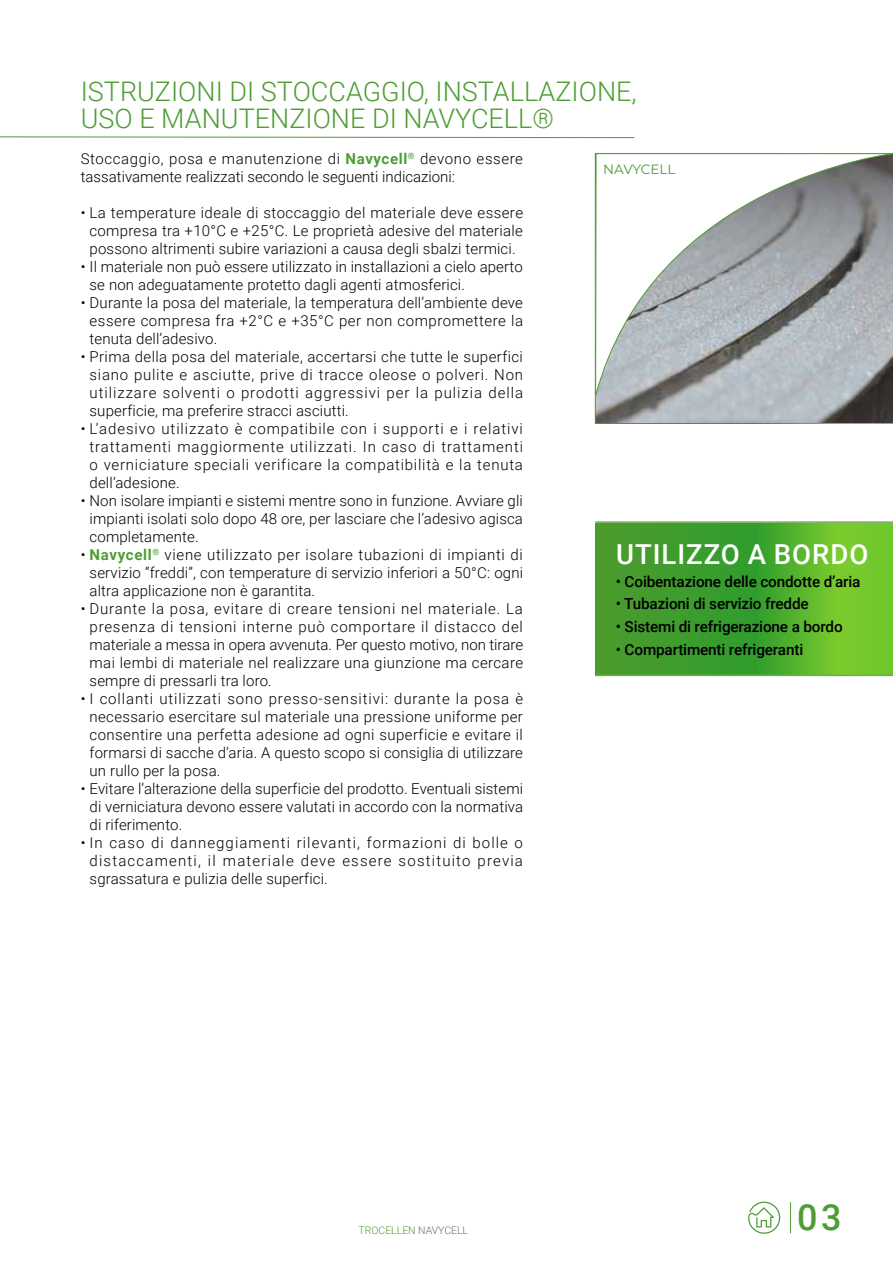
<style>
.page{position:relative;width:893px;height:1263px;background:#fff}
.page>*{position:absolute;margin:0;border:0;box-sizing:border-box;transform-origin:0 0}
.t1{font:500 36px "Roboto";color:#4e9d34}
.t2{font:500 27.6px "Roboto";letter-spacing:.035em;color:#fff}
.t3{font:300 27px/27px "Roboto";color:#4e9d34}
.t4{font:500 15.3px "Roboto";letter-spacing:-.01em;color:#000}
.t5{font:300 15px/18px "Roboto";letter-spacing:.01em;color:#000;text-align:justify}
.t6{font:13.5px "Montserrat";color:#4e9d34}
.t7{font:300 10.5px "Roboto";letter-spacing:-.005em;color:#4e9d34}
.s1{font-weight:700;color:#4e9d34}
.s2{color:#706f6f}
</style>
<div class="page">
<hr style="left:790px;top:1202px;width:1px;height:31px;background:#4e9d34">
<svg style="left:748px;top:1201px;width:32px;height:33px"></svg>
<svg style="left:595px;top:401px;width:298px;height:23px;background:#8e9694"></svg>
<svg style="left:595px;top:523px;width:298px;height:152px;background:#4eab2d"></svg>
<hr style="left:595px;top:521px;width:298px;height:2px;background:#71a94d">
<hr style="left:595px;top:675px;width:298px;height:1px;background:#71a94d">
<svg style="left:0;top:136px;width:635px;height:2px"></svg>
<svg style="left:595px;top:153px;width:298px;height:248px"></svg>
<h3 class="t3" style="left:81px;top:77px;width:557px">ISTRUZIONI DI STOCCAGGIO, INSTALLAZIONE,<br>USO E MANUTENZIONE DI NAVYCELL®</h3>
<p class="t6" style="left:603px;top:161px;width:74px">NAVYCELL</p>
<p class="t5" style="left:81px;top:149px;width:444px">Stoccaggio, posa e manutenzione di <span class="s1">Navycell</span><sup>®</sup> devono essere tassativamente realizzati secondo le seguenti indicazioni:</p>
<p class="t5" style="left:81px;top:203px;width:444px;text-align:center">• La temperature ideale di stoccaggio del materiale deve essere compresa tra +10°C e +25°C. Le proprietà adesive del materiale possono altrimenti subire variazioni a causa degli sbalzi termici.</p>
<p class="t5" style="left:90px;top:257px;width:435px;text-indent:-9px">• Il materiale non può essere utilizzato in installazioni a cielo aperto se non adeguatamente protetto dagli agenti atmosferici.</p>
<p class="t5" style="left:90px;top:293px;width:435px;text-indent:-9px">• Durante la posa del materiale, la temperatura dell’ambiente deve essere compresa fra +2°C e +35°C per non compromettere la tenuta dell’adesivo.</p>
<p class="t5" style="left:90px;top:347px;width:435px;text-indent:-9px">• Prima della posa del materiale, accertarsi che tutte le superfici siano pulite e asciutte, prive di tracce oleose o polveri. Non utilizzare solventi o prodotti aggressivi per la pulizia della superficie, ma preferire stracci asciutti.</p>
<p class="t5" style="left:90px;top:419px;width:435px;text-indent:-9px">• L’adesivo utilizzato è compatibile con i supporti e i relativi trattamenti maggiormente utilizzati. In caso di trattamenti o verniciature speciali verificare la compatibilità e la tenuta dell’adesione.</p>
<p class="t5" style="left:90px;top:491px;width:435px;text-indent:-9px">• Non isolare impianti e sistemi mentre sono in funzione. Avviare gli impianti isolati solo dopo 48 ore, per lasciare che l’adesivo agisca completamente.</p>
<p class="t5" style="left:90px;top:545px;width:435px;text-indent:-9px">• <span class="s1">Navycell</span><sup>®</sup> viene utilizzato per isolare tubazioni di impianti di servizio “freddi”, con temperature di servizio inferiori a 50°C: ogni altra applicazione non è garantita.</p>
<p class="t5" style="left:90px;top:599px;width:435px;text-indent:-9px">• Durante la posa, evitare di creare tensioni nel materiale. La presenza di tensioni interne può comportare il distacco del materiale a messa in opera avvenuta. Per questo motivo, non tirare mai lembi di materiale nel realizzare una giunzione ma cercare sempre di pressarli tra loro.</p>
<p class="t5" style="left:90px;top:689px;width:435px;text-indent:-9px">• I collanti utilizzati sono presso-sensitivi: durante la posa è necessario esercitare sul materiale una pressione uniforme per consentire una perfetta adesione ad ogni superficie e evitare il formarsi di sacche d’aria. A questo scopo si consiglia di utilizzare un rullo per la posa.</p>
<p class="t5" style="left:90px;top:779px;width:435px;text-indent:-9px">• Evitare l’alterazione della superficie del prodotto. Eventuali sistemi di verniciatura devono essere valutati in accordo con la normativa di riferimento.</p>
<p class="t5" style="left:90px;top:833px;width:435px;text-indent:-9px">• In caso di danneggiamenti rilevanti, formazioni di bolle o distaccamenti, il materiale deve essere sostituito previa sgrassatura e pulizia delle superfici.</p>
<h2 class="t2" style="left:616px;top:535px;width:254px">UTILIZZO A BORDO</h2>
<p class="t4" style="left:616px;top:571px;width:246px">• Coibentazione delle condotte d’aria</p>
<p class="t4" style="left:616px;top:593px;width:194px">• Tubazioni di servizio fredde</p>
<p class="t4" style="left:616px;top:616px;width:228px">• Sistemi di refrigerazione a bordo</p>
<p class="t4" style="left:616px;top:639px;width:189px">• Compartimenti refrigeranti</p>
<p class="t7" style="left:359px;top:1223px;width:111px">TROCELLEN <span class="s2">NAVYCELL</span></p>
<h1 class="t1" style="left:797px;top:1192px;width:46px">03</h1>
</div>
